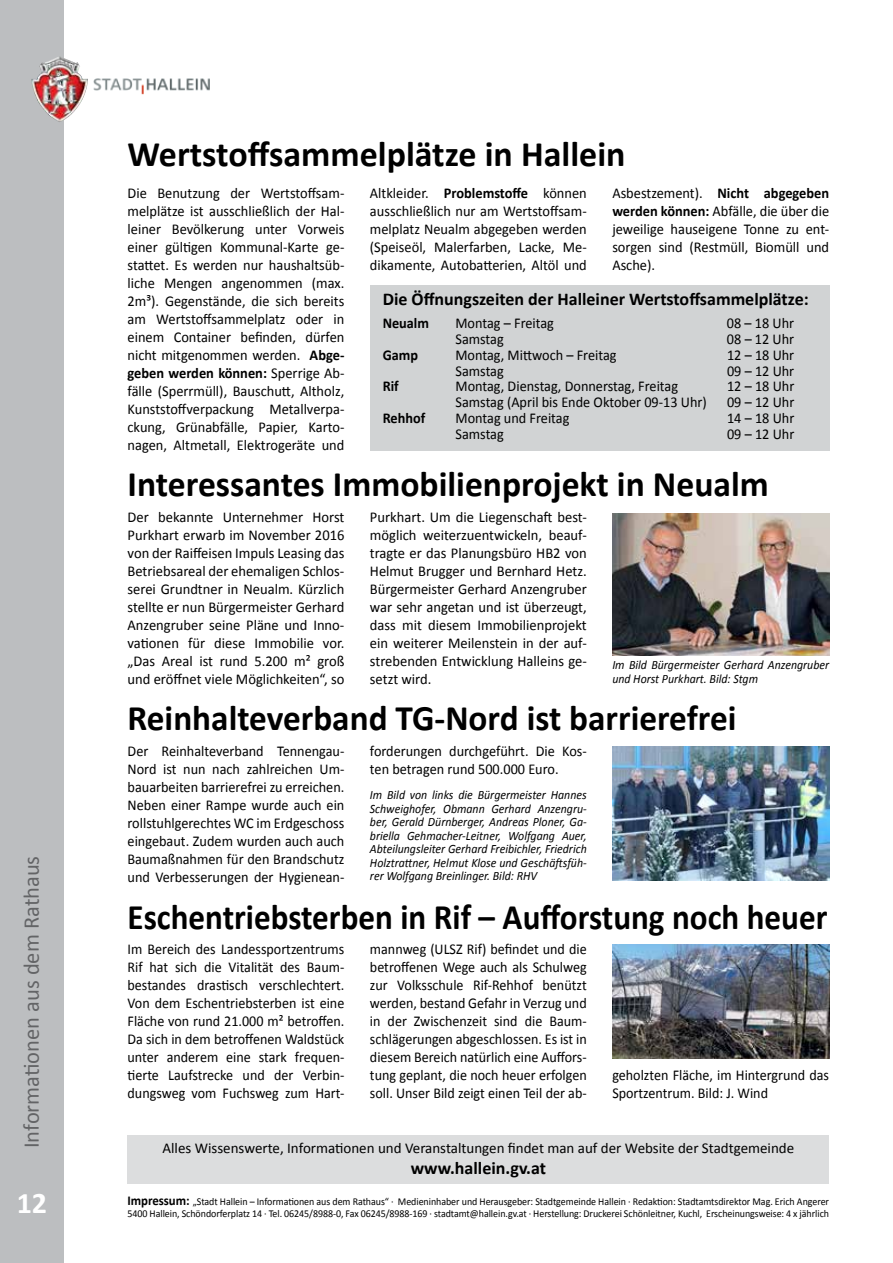
<style>
.page{position:relative;width:893px;height:1263px;background:#fff}
.page>*{position:absolute;margin:0;border:0;box-sizing:border-box;transform-origin:0 0}
.t1{font:700 36px "Calibri";color:#000}
.t2{font:700 36px "Calibri";color:#000;scale:.92 1}
.t3{font:700 30px "Calibri";color:#fff}
.t4{font:22.5px "Calibri";color:#636466}
.t5{font:700 18px "Calibri";color:#000}
.t6{font:15px/18px "Calibri";color:#000;text-align:justify;scale:.96 1}
.t7{font:15px/18px "Calibri";color:#000;text-align:justify}
.t8{font:15px/18px "Calibri";color:#000;text-align:justify;scale:.94 1}
.t9{font:15px/18px "Calibri";color:#000;text-align:justify;scale:.95 1}
.t10{font:700 15px "Calibri";color:#000;scale:.95 1}
.t11{font:italic 12.75px/13.5px "Calibri";color:#000;scale:.93 1}
.t12{font:10.5px/12px "Calibri";letter-spacing:-.005em;color:#000;scale:.95 1}
.s1{font-weight:700}
.s2{font-weight:700;font-size:13.5px}
</style>
<div class="page">
<div style="left:0;top:0;width:64px;height:1263px;background:#bcbec0"></div>
<img style="left:93px;top:78px;width:117px;height:17px">
<img style="left:31px;top:57px;width:57px;height:65px">
<div style="left:128px;top:1135px;width:701px;height:48px;background:#dcddde"></div>
<div style="left:370px;top:285px;width:459px;height:166px;background:#d1d3d4"></div>
<img style="left:612px;top:944px;width:217px;height:115px">
<img style="left:612px;top:513px;width:217px;height:143px">
<img style="left:612px;top:746px;width:217px;height:134px">
<h3 class="t4" style="left:17px;top:1148px;width:294px;rotate:-90deg">Informationen aus dem Rathaus</h3>
<h2 class="t3" style="left:17px;top:1184px;width:32px">12</h2>
<h1 class="t1" style="left:128px;top:131px;width:499px">Wertstoffsammelplätze in Hallein</h1>
<p class="t6" style="left:128px;top:184px;width:227px">Die Benutzung der Wertstoffsam&shy;melplätze ist ausschließlich der Hal&shy;leiner Bevölkerung unter Vorweis einer gültigen Kommunal-Karte ge&shy;stattet. Es werden nur haushaltsüb&shy;liche Mengen angenommen (max.<br>2m³). Gegenstände, die sich bereits am Wertstoffsammelplatz oder in einem Container befinden, dürfen nicht mitgenommen werden. <span class="s1">Abge&shy;geben werden können:</span> Sperrige Ab&shy;fälle (Sperrmüll), Bauschutt, Altholz, Kunststoffverpackung Metallverpa&shy;ckung, Grünabfälle, Papier, Karto&shy;nagen, Altmetall, Elektrogeräte und</p>
<p class="t6" style="left:370px;top:184px;width:227px">Altkleider. <span class="s1">Problemstoffe</span> können ausschließlich nur am Wertstoffsam&shy;melplatz Neualm abgegeben werden (Speiseöl, Malerfarben, Lacke, Me&shy;dikamente, Autobatterien, Altöl und</p>
<p class="t6" style="left:612px;top:184px;width:227px">Asbestzement). <span class="s1">Nicht abgegeben werden können:</span> Abfälle, die über die jeweilige hauseigene Tonne zu ent&shy;sorgen sind (Restmüll, Biomüll und Asche).</p>
<p class="t5" style="left:383px;top:288px;width:427px">Die Öffnungszeiten der Halleiner Wertstoffsammelplätze:</p>
<p class="t10" style="left:383px;top:314px;width:50px">Neualm</p>
<p class="t9" style="left:455px;top:314px;width:105px">Montag – Freitag</p>
<p class="t9" style="left:727px;top:314px;width:72px">08 – 18 Uhr</p>
<p class="t9" style="left:455px;top:330px;width:52px">Samstag</p>
<p class="t9" style="left:727px;top:330px;width:72px">08 – 12 Uhr</p>
<p class="t10" style="left:383px;top:345px;width:39px">Gamp</p>
<p class="t9" style="left:455px;top:346px;width:171px">Montag, Mittwoch – Freitag</p>
<p class="t9" style="left:727px;top:346px;width:72px">12 – 18 Uhr</p>
<p class="t9" style="left:455px;top:362px;width:52px">Samstag</p>
<p class="t9" style="left:727px;top:362px;width:72px">09 – 12 Uhr</p>
<p class="t10" style="left:383px;top:377px;width:18px">Rif</p>
<p class="t9" style="left:455px;top:377px;width:236px">Montag, Dienstag, Donnerstag, Freitag</p>
<p class="t9" style="left:727px;top:377px;width:72px">12 – 18 Uhr</p>
<p class="t9" style="left:455px;top:393px;width:266px">Samstag (April bis Ende Oktober 09-13 Uhr)</p>
<p class="t9" style="left:727px;top:393px;width:72px">09 – 12 Uhr</p>
<p class="t10" style="left:383px;top:408px;width:46px">Rehhof</p>
<p class="t9" style="left:455px;top:409px;width:121px">Montag und Freitag</p>
<p class="t9" style="left:727px;top:409px;width:72px">14 – 18 Uhr</p>
<p class="t9" style="left:456px;top:425px;width:52px">Samstag</p>
<p class="t9" style="left:727px;top:425px;width:72px">09 – 12 Uhr</p>
<h1 class="t1" style="left:128px;top:461px;width:643px">Interessantes Immobilienprojekt in Neualm</h1>
<p class="t7" style="left:128px;top:508px;width:218px">Der bekannte Unternehmer Horst Purkhart erwarb im November 2016 von der Raiffeisen Impuls Leasing das Betriebsareal der ehemaligen Schlos&shy;serei Grundtner in Neualm. Kürzlich stellte er nun Bürgermeister Gerhard Anzengruber seine Pläne und Inno&shy;vationen für diese Immobilie vor. „Das Areal ist rund 5.200 m² groß und eröffnet viele Möglichkeiten“, so</p>
<p class="t7" style="left:370px;top:508px;width:218px">Purkhart. Um die Liegenschaft best&shy;möglich weiterzuentwickeln, beauf&shy;tragte er das Planungsbüro HB2 von Helmut Brugger und Bernhard Hetz.<br>Bürgermeister Gerhard Anzengruber war sehr angetan und ist überzeugt, dass mit diesem Immobilienprojekt ein weiterer Meilenstein in der auf&shy;strebenden Entwicklung Halleins ge&shy;setzt wird.</p>
<p class="t11" style="left:612px;top:658px;width:235px">Im Bild Bürgermeister Gerhard Anzengruber und Horst Purkhart. Bild: Stgm</p>
<h1 class="t1" style="left:128px;top:695px;width:610px">Reinhalteverband TG-Nord ist barrierefrei</h1>
<p class="t9" style="left:128px;top:742px;width:230px">Der Reinhalteverband Tennengau-Nord ist nun nach zahlreichen Um&shy;bauarbeiten barrierefrei zu erreichen.<br>Neben einer Rampe wurde auch ein rollstuhlgerechtes WC im Erdgeschoss eingebaut. Zudem wurden auch auch Baumaßnahmen für den Brandschutz und Verbesserungen der Hygienean-</p>
<p class="t9" style="left:370px;top:742px;width:230px">forderungen durchgeführt. Die Kos&shy;ten betragen rund 500.000 Euro.</p>
<p class="t11" style="left:370px;top:788px;width:235px;text-align:justify">Im Bild von links die Bürgermeister Hannes Schweighofer, Obmann Gerhard Anzengru&shy;ber, Gerald Dürnberger, Andreas Ploner, Ga&shy;briella Gehmacher-Leitner, Wolfgang Auer, Abteilungsleiter Gerhard Freibichler, Friedrich Holztrattner, Helmut Klose und Geschäftsfüh&shy;rer Wolfgang Breinlinger. Bild: RHV</p>
<h1 class="t2" style="left:128px;top:893px;width:762px">Eschentriebsterben in Rif – Aufforstung noch heuer</h1>
<p class="t8" style="left:128px;top:940px;width:232px">Im Bereich des Landessportzentrums Rif hat sich die Vitalität des Baum&shy;bestandes drastisch verschlechtert.<br>Von dem Eschentriebsterben ist eine Fläche von rund 21.000 m² betroffen.<br>Da sich in dem betroffenen Waldstück unter anderem eine stark frequen&shy;tierte Laufstrecke und der Verbin&shy;dungsweg vom Fuchsweg zum Hart-</p>
<p class="t8" style="left:370px;top:940px;width:232px">mannweg (ULSZ Rif) befindet und die betroffenen Wege auch als Schulweg zur Volksschule Rif-Rehhof benützt werden, bestand Gefahr in Verzug und in der Zwischenzeit sind die Baum&shy;schlägerungen abgeschlossen. Es ist in diesem Bereich natürlich eine Auffors&shy;tung geplant, die noch heuer erfolgen soll. Unser Bild zeigt einen Teil der ab-</p>
<p class="t8" style="left:612px;top:1066px;width:232px">geholzten Fläche, im Hintergrund das<br>Sportzentrum. Bild: J. Wind</p>
<p class="t7" style="left:162px;top:1138px;width:633px">Alles Wissenswerte, Informationen und Veranstaltungen findet man auf der Website der Stadtgemeinde</p>
<p class="t5" style="left:411px;top:1156px;width:137px">www.hallein.gv.at</p>
<p class="t12" style="left:128px;top:1196px;width:740px"><span class="s2">Impressum:</span> „Stadt Hallein – Informationen aus dem Rathaus“ · Medieninhaber und Herausgeber: Stadtgemeinde Hallein · Redaktion: Stadtamtsdirektor Mag. Erich Angerer<br>5400 Hallein, Schöndorferplatz 14 · Tel. 06245/8988-0, Fax 06245/8988-169 · stadtamt@hallein.gv.at · Herstellung: Druckerei Schönleitner, Kuchl, Erscheinungsweise: 4 x jährlich</p>
</div>
